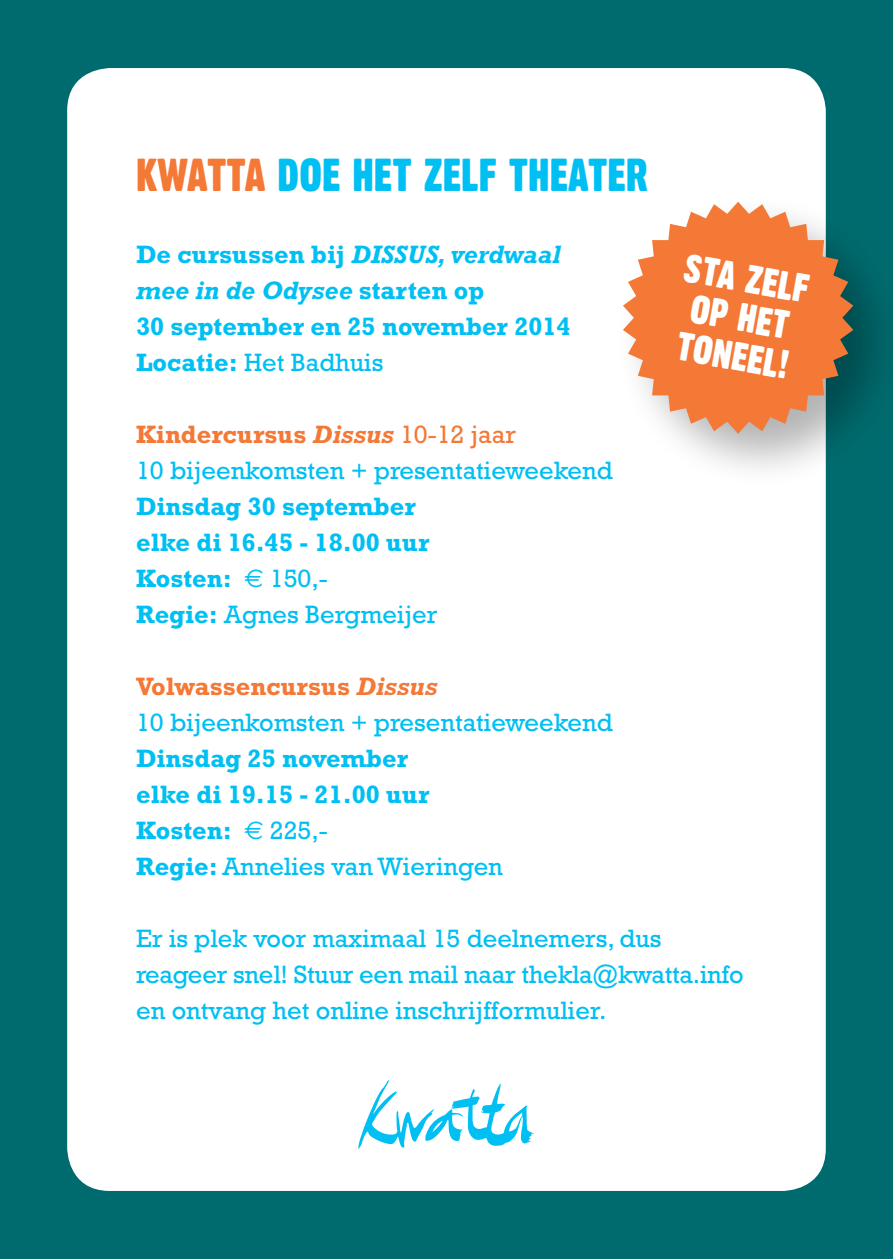
<style>
.page{position:relative;width:893px;height:1259px;background:#006b6e}
.page>*{position:absolute;margin:0;border:0;box-sizing:border-box;transform-origin:0 0}
.t1{font:45px "Thick Goth";color:#00bff3}
.t2{font:39px/39.3px "Thick Goth";color:#fff}
.t3{font:700 25.5px/36px "Rockwell";color:#00bff3}
.t4{font:25.5px/36px "Rockwell";color:#00bff3}
.s1{color:#f47836}
.s2{font-style:italic}
.s3{font-weight:400}
.s4{font-weight:700;color:#f47836}
.s5{font-weight:700;font-style:italic;color:#f47836}
.s6{font-family:"Euro Sans";font-weight:400}
</style>
<div class="page">
<div style="left:67px;top:68px;width:759px;height:1123px;background:#fff;border-radius:43px"></div>
<div style="left:613px;top:193px;width:280px;height:298px;background:#000;opacity:.3"></div>
<svg style="left:623px;top:202px;width:230px;height:232px;fill:#f47836"></svg>
<svg style="left:358px;top:1080px;width:177px;height:69px"></svg>
<h1 class="t1" style="left:136px;top:147px;width:514px"><span class="s1">KWATTA</span> DOE HET ZELF THEATER</h1>
<p class="t3" style="left:136px;top:236px;width:436px">De cursussen bij <span class="s2">DISSUS, verdwaal mee in de Odysee</span> starten op<br>30 september en 25 november 2014<br>Locatie: <span class="s3">Het Badhuis</span></p>
<p class="t4" style="left:136px;top:416px;width:478px"><span class="s4">Kindercursus</span> <span class="s5">Dissus</span> <span class="s1">10-12 jaar<br></span>10 bijeenkomsten + presentatieweekend</p>
<p class="t3" style="left:136px;top:488px;width:303px">Dinsdag 30 september elke di 16.45 - 18.00 uur<br>Kosten: <span class="s6">€</span> <span class="s3">150,-<br></span>Regie: <span class="s3">Agnes Bergmeijer</span></p>
<p class="t4" style="left:136px;top:668px;width:478px"><span class="s4">Volwassencursus</span> <span class="s5">Dissus<br></span>10 bijeenkomsten + presentatieweekend</p>
<p class="t3" style="left:136px;top:740px;width:368px">Dinsdag 25 november<br>elke di 19.15 - 21.00 uur<br>Kosten: <span class="s6">€</span> <span class="s3">225,-<br></span>Regie: <span class="s3">Annelies van Wieringen</span></p>
<h2 class="t2" style="left:688px;top:248px;width:127px;rotate:10deg">STA ZELF<br>OP HET<br>TONEEL!</h2>
<p class="t4" style="left:136px;top:920px;width:609px">Er is plek voor maximaal 15 deelnemers, dus reageer snel! Stuur een mail naar thekla@kwatta.info en ontvang het online inschrijfformulier.</p>
</div>
